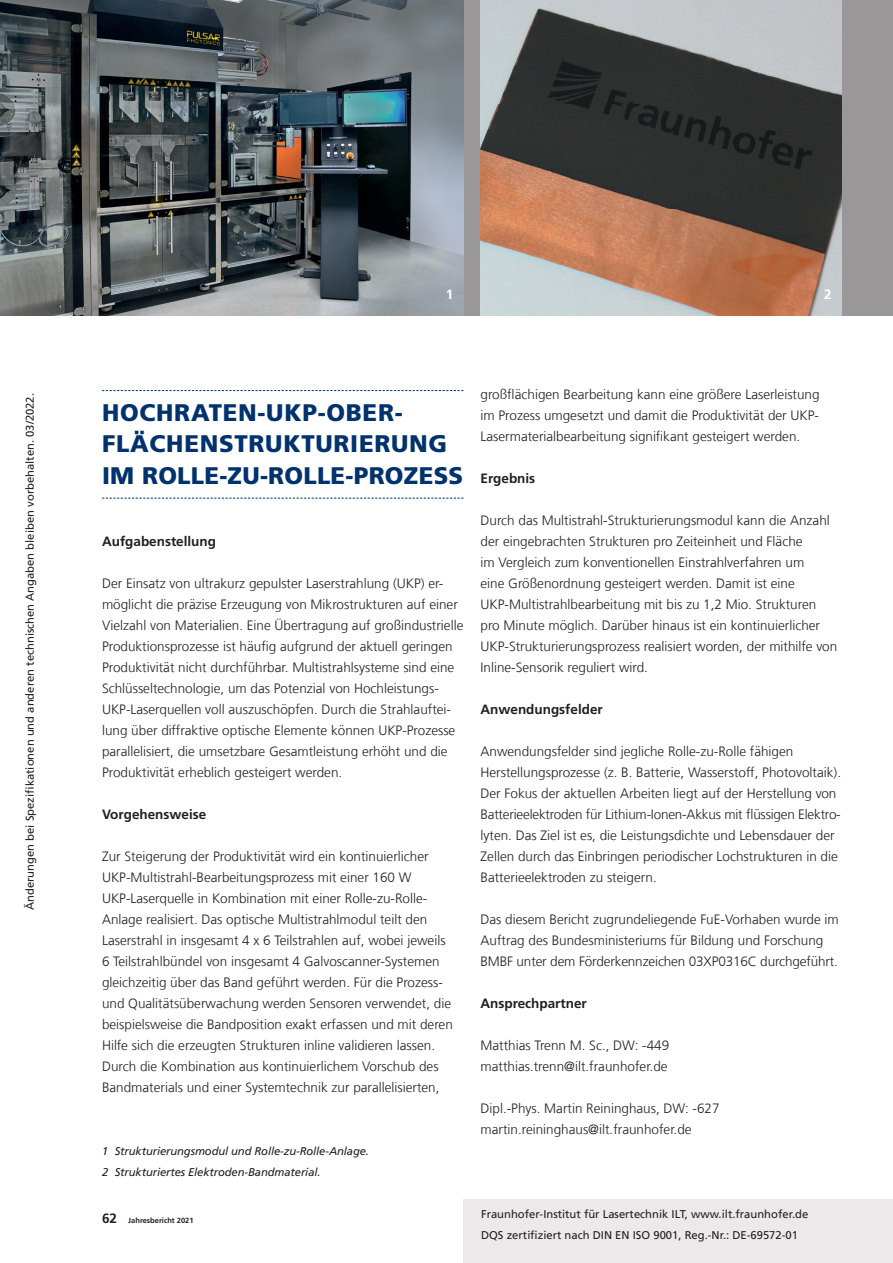
<style>
.page{position:relative;width:893px;height:1263px;background:#fff}
.page>*{position:absolute;margin:0;border:0;box-sizing:border-box;transform-origin:0 0}
.t1{font:900 24px/31.5px "Frutiger LT Com";letter-spacing:.03em;color:#00326d}
.t2{font:300 13.5px/21px "Frutiger LT Com";color:#231f20}
.t3{font:700 13.5px "Frutiger LT Com";color:#231f20}
.t4{font:700 13.5px "Frutiger LT Com";color:#fff}
.t5{font:11.25px/21px "Frutiger LT Com";color:#231f20}
.t6{font:italic 11.25px/21px "Frutiger LT Com";letter-spacing:-.01em;color:#231f20}
.t7{font:700 7.5px "Frutiger LT Com";color:#231f20}
.s1{font-size:13.5px}
</style>
<div class="page">
<div style="left:463px;top:1199px;width:430px;height:64px;background:#ece9ea"></div>
<div style="left:0;top:0;width:893px;height:315px;background:#999798"></div>
<img style="left:0;top:0;width:463px;height:315px">
<svg style="left:102px;top:390px;width:361px;height:1px"></svg>
<svg style="left:102px;top:498px;width:361px;height:1px"></svg>
<img style="left:480px;top:0;width:362px;height:315px">
<p class="t5" style="left:20px;top:910px;width:518px;rotate:-90deg">Änderungen bei Spezifikationen und anderen technischen Angaben bleiben vorbehalten. 03/2022.</p>
<p class="t4" style="left:446px;top:286px;width:9px">1</p>
<p class="t4" style="left:811px;top:286px;width:22px">2 2</p>
<h1 class="t1" style="left:102px;top:397px;width:363px">HOCHRATEN-UKP-OBER-<br>FLÄCHENSTRUKTURIERUNG<br>IM ROLLE-ZU-ROLLE-PROZESS</h1>
<p class="t3" style="left:102px;top:534px;width:116px">Aufgabenstellung</p>
<p class="t2" style="left:102px;top:573px;width:363px">Der Einsatz von ultrakurz gepulster Laserstrahlung (UKP) er&shy;möglicht die präzise Erzeugung von Mikrostrukturen auf einer Vielzahl von Materialien. Eine Übertragung auf großindustrielle Produktionsprozesse ist häufig aufgrund der aktuell geringen Produktivität nicht durchführbar. Multistrahlsysteme sind eine Schlüsseltechnologie, um das Potenzial von Hochleistungs-UKP-Laserquellen voll auszuschöpfen. Durch die Strahlauftei&shy;lung über diffraktive optische Elemente können UKP-Prozesse parallelisiert, die umsetzbare Gesamtleistung erhöht und die Produktivität erheblich gesteigert werden.</p>
<p class="t3" style="left:102px;top:807px;width:106px">Vorgehensweise</p>
<p class="t2" style="left:102px;top:846px;width:352px">Zur Steigerung der Produktivität wird ein kontinuierlicher UKP-Multistrahl-Bearbeitungsprozess mit einer 160 W UKP-Laserquelle in Kombination mit einer Rolle-zu-Rolle-Anlage realisiert. Das optische Multistrahlmodul teilt den Laserstrahl in insgesamt 4 x 6 Teilstrahlen auf, wobei jeweils 6 Teilstrahlbündel von insgesamt 4 Galvoscanner-Systemen gleichzeitig über das Band geführt werden. Für die Prozess&shy;und Qualitätsüberwachung werden Sensoren verwendet, die beispielsweise die Bandposition exakt erfassen und mit deren Hilfe sich die erzeugten Strukturen inline validieren lassen.<br>Durch die Kombination aus kontinuierlichem Vorschub des Bandmaterials und einer Systemtechnik zur parallelisierten,</p>
<p class="t6" style="left:102px;top:1141px;width:268px">1 Strukturierungsmodul und Rolle-zu-Rolle-Anlage.<br>2 Strukturiertes Elektroden-Bandmaterial.</p>
<p class="t2" style="left:480px;top:384px;width:341px;text-align:justify">großflächigen Bearbeitung kann eine größere Laserleistung im Prozess umgesetzt und damit die Produktivität der UKP-Lasermaterialbearbeitung signifikant gesteigert werden.</p>
<p class="t3" style="left:480px;top:470px;width:56px">Ergebnis</p>
<p class="t2" style="left:480px;top:510px;width:358px">Durch das Multistrahl-Strukturierungsmodul kann die Anzahl der eingebrachten Strukturen pro Zeiteinheit und Fläche<br>im Vergleich zum konventionellen Einstrahlverfahren um<br>eine Größenordnung gesteigert werden. Damit ist eine UKP-Multistrahlbearbeitung mit bis zu 1,2 Mio. Strukturen pro Minute möglich. Darüber hinaus ist ein kontinuierlicher UKP-Strukturierungsprozess realisiert worden, der mithilfe von Inline-Sensorik reguliert wird.</p>
<p class="t3" style="left:480px;top:701px;width:124px">Anwendungsfelder</p>
<p class="t2" style="left:480px;top:741px;width:362px">Anwendungsfelder sind jegliche Rolle-zu-Rolle fähigen Herstellungsprozesse (z. B. Batterie, Wasserstoff, Photovoltaik).<br>Der Fokus der aktuellen Arbeiten liegt auf der Herstellung von Batterieelektroden für Lithium-Ionen-Akkus mit flüssigen Elektro&shy;lyten. Das Ziel ist es, die Leistungsdichte und Lebensdauer der Zellen durch das Einbringen periodischer Lochstrukturen in die Batterieelektroden zu steigern.</p>
<p class="t2" style="left:480px;top:909px;width:360px">Das diesem Bericht zugrundeliegende FuE-Vorhaben wurde im<br>Auftrag des Bundesministeriums für Bildung und Forschung<br>BMBF unter dem Förderkennzeichen 03XP0316C durchgeführt.</p>
<p class="t3" style="left:480px;top:995px;width:108px">Ansprechpartner</p>
<p class="t2" style="left:480px;top:1035px;width:190px">Matthias Trenn M. Sc., DW: -449 matthias.trenn@ilt.fraunhofer.de</p>
<p class="t2" style="left:480px;top:1098px;width:241px">Dipl.-Phys. Martin Reininghaus, DW: -627 martin.reininghaus@ilt.fraunhofer.de</p>
<p class="t7" style="left:102px;top:1216px;width:93px"><span class="s1">62</span> Jahresbericht 2021</p>
<p class="t5" style="left:481px;top:1204px;width:329px">Fraunhofer-Institut für Lasertechnik ILT, www.ilt.fraunhofer.de<br>DQS zertifiziert nach DIN EN ISO 9001, Reg.-Nr.: DE-69572-01</p>
</div>
